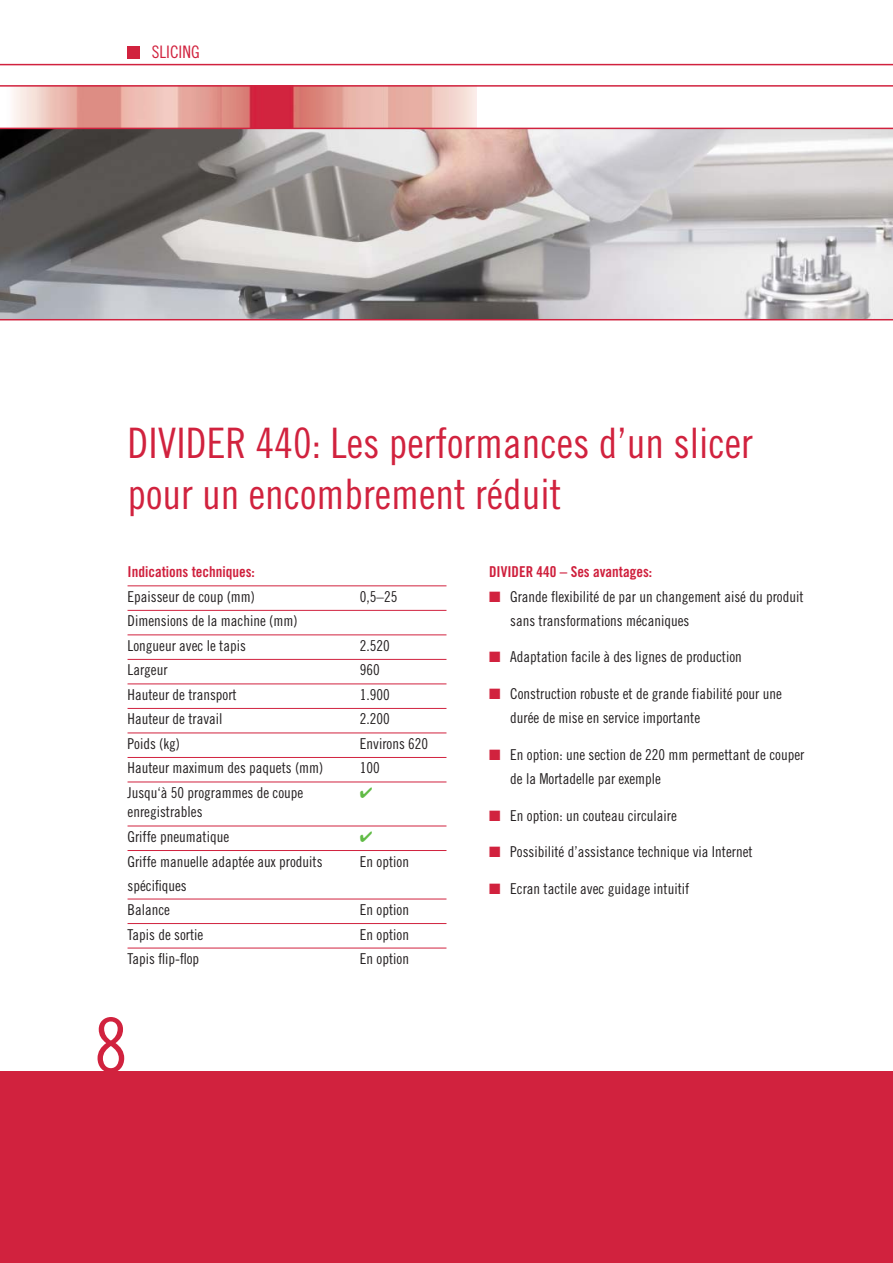
<style>
.page{position:relative;width:893px;height:1263px;background:#fff}
.page>*{position:absolute;margin:0;border:0;box-sizing:border-box;transform-origin:0 0}
.t1{font:75px "Trade Gothic Cond Eighteen";color:#d1223e}
.t2{font:42px/51px "Trade Gothic Cond Eighteen";color:#d1223e}
.t3{font:17.25px "Trade Gothic Cond Eighteen";color:#d1223e}
.t4{font:15px/24px "Trade Gothic Cond Eighteen";color:#231f20}
.t5{font:15px "Trade Gothic Bold Cond Twenty";color:#cf1f3c}
</style>
<div class="page">
<img style="left:0;top:87px;width:477px;height:41px">
<img style="left:0;top:129px;width:893px;height:190px">
<hr style="left:128px;top:585px;width:318px;height:1px;background:#d1223e">
<hr style="left:128px;top:610px;width:318px;height:1px;background:#d1223e">
<hr style="left:128px;top:635px;width:318px;height:1px;background:#d1223e">
<hr style="left:128px;top:659px;width:318px;height:1px;background:#d1223e">
<hr style="left:128px;top:684px;width:318px;height:1px;background:#d1223e">
<hr style="left:128px;top:708px;width:318px;height:1px;background:#d1223e">
<hr style="left:128px;top:733px;width:318px;height:1px;background:#d1223e">
<hr style="left:128px;top:757px;width:318px;height:1px;background:#d1223e">
<hr style="left:128px;top:782px;width:318px;height:1px;background:#d1223e">
<hr style="left:128px;top:826px;width:318px;height:1px;background:#d1223e">
<hr style="left:128px;top:850px;width:318px;height:1px;background:#d1223e">
<hr style="left:128px;top:899px;width:318px;height:1px;background:#d1223e">
<hr style="left:128px;top:923px;width:318px;height:1px;background:#d1223e">
<hr style="left:128px;top:948px;width:232px;height:1px;background:#d1223e">
<hr style="left:360px;top:948px;width:86px;height:1px;background:#d1223e">
<hr style="left:0;top:128px;width:893px;height:1px;background:#d1223e">
<hr style="left:0;top:319px;width:893px;height:1px;background:#d1223e">
<div style="left:0;top:1072px;width:893px;height:191px;background:#d1223e"></div>
<hr style="left:0;top:64px;width:893px;height:1px;background:#d1223e">
<hr style="left:0;top:85px;width:893px;height:2px;background:#d1223e">
<div style="left:128px;top:46px;width:12px;height:13px;background:#d1223e"></div>
<p class="t3" style="left:152px;top:46px;width:49px">SLICING</p>
<h2 class="t2" style="left:128px;top:421px;width:627px">DIVIDER 440: Les performances d’un slicer pour un encombrement réduit</h2>
<p class="t5" style="left:128px;top:566px;width:129px">Indications techniques:</p>
<p class="t4" style="left:128px;top:586px;width:129px">Epaisseur de coup (mm)</p>
<p class="t4" style="left:360px;top:586px;width:39px">0,5–25</p>
<p class="t4" style="left:128px;top:610px;width:171px;line-height:24.5px">Dimensions de la machine (mm)<br>Longueur avec le tapis</p>
<p class="t4" style="left:360px;top:635px;width:31px">2.520</p>
<p class="t4" style="left:128px;top:659px;width:41px">Largeur</p>
<p class="t4" style="left:360px;top:659px;width:21px">960</p>
<p class="t4" style="left:128px;top:684px;width:111px">Hauteur de transport</p>
<p class="t4" style="left:360px;top:684px;width:31px">1.900</p>
<p class="t4" style="left:128px;top:708px;width:96px">Hauteur de travail</p>
<p class="t4" style="left:360px;top:708px;width:31px">2.200</p>
<p class="t4" style="left:128px;top:733px;width:54px">Poids (kg)</p>
<p class="t4" style="left:360px;top:733px;width:70px">Environs 620</p>
<p class="t4" style="left:128px;top:757px;width:197px">Hauteur maximum des paquets (mm)</p>
<p class="t4" style="left:360px;top:757px;width:21px">100</p>
<p class="t4" style="left:128px;top:784px;width:177px;line-height:19.5px">Jusqu‘à 50 programmes de coupe enregistrables</p>
<p class="t4" style="left:128px;top:826px;width:196px">Griffe pneumatique<br>Griffe manuelle adaptée aux produits spécifiques</p>
<p class="t4" style="left:360px;top:850px;width:51px">En option</p>
<p class="t4" style="left:128px;top:899px;width:44px">Balance</p>
<p class="t4" style="left:360px;top:899px;width:51px">En option</p>
<p class="t4" style="left:128px;top:923px;width:77px">Tapis de sortie</p>
<p class="t4" style="left:360px;top:923px;width:51px">En option</p>
<p class="t4" style="left:128px;top:948px;width:73px">Tapis flip-flop</p>
<p class="t4" style="left:360px;top:948px;width:51px">En option</p>
<h1 class="t1" style="left:94px;top:1018px;width:35px">8</h1>
<p class="t5" style="left:489px;top:566px;width:165px">DIVIDER 440 – Ses avantages:</p>
<p class="t4" style="left:510px;top:586px;width:295px">Grande flexibilité de par un changement aisé du produit sans transformations mécaniques</p>
<p class="t4" style="left:510px;top:646px;width:233px">Adaptation facile à des lignes de production</p>
<p class="t4" style="left:510px;top:683px;width:273px">Construction robuste et de grande fiabilité pour une durée de mise en service importante</p>
<p class="t4" style="left:510px;top:744px;width:296px">En option: une section de 220 mm permettant de couper de la Mortadelle par exemple</p>
<p class="t4" style="left:510px;top:805px;width:168px">En option: un couteau circulaire</p>
<p class="t4" style="left:510px;top:841px;width:244px">Possibilité d’assistance technique via Internet</p>
<p class="t4" style="left:510px;top:878px;width:181px">Ecran tactile avec guidage intuitif</p>
</div>
